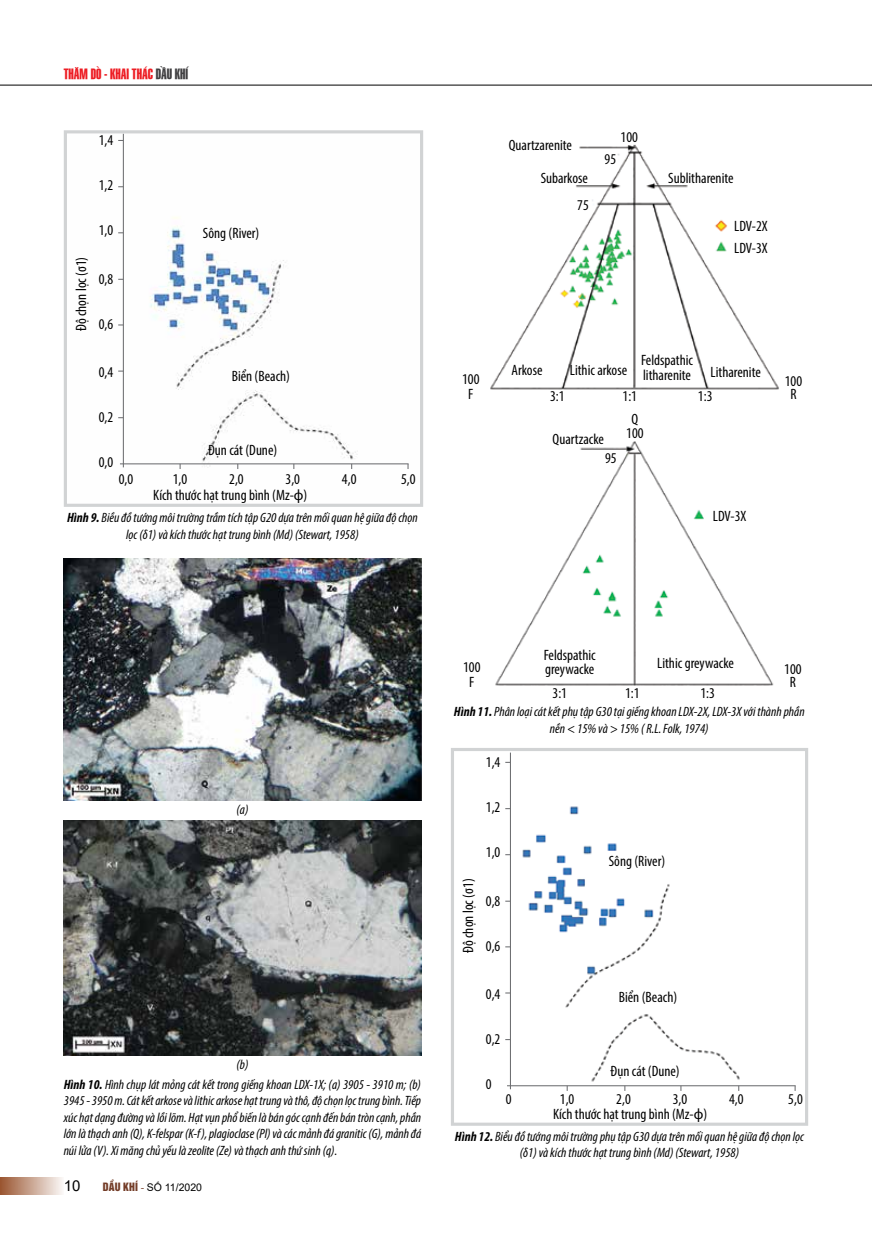
<style>
.page{position:relative;width:872px;height:1234px;background:#fff}
.page>*{position:absolute;margin:0;border:0;box-sizing:border-box;transform-origin:0 0}
.t1{font:condensed 15px/13.5px "Myriad Pro";color:#000;text-align:center}
.t2{font:15px "Arial";color:#000}
.t3{font:14.25px "SFU Swiss BT Extra Compressed";color:#ed1d24}
.t4{font:italic condensed 13.5px/16.5px "Myriad Pro";color:#000;text-align:center}
.t5{font:10.5px "Arial";color:#000}
.s1{color:#414042}
.s2{font-stretch:normal}
.s3{font-weight:700}
.s4{font-family:"UTM Helvet Ins";color:#733c27}
.s5{font-family:"Times New Roman";color:#733c27}
</style>
<div class="page">
<hr style="left:0;top:85px;width:872px;height:1px;background:#000">
<div style="left:0;top:1176px;width:64px;height:17px;background:linear-gradient(to right,#9a5530,#faf7f5)"></div>
<img style="left:64px;top:558px;width:357px;height:242px">
<img style="left:64px;top:820px;width:357px;height:235px">
<img style="left:118px;top:134px;width:291px;height:335px">
<div style="left:64px;top:130px;width:359px;height:376px;border:3px solid #d1d3d4"></div>
<hr style="left:123px;top:134px;width:1px;height:333px;background:#6d6e71">
<hr style="left:120px;top:463px;width:288px;height:1px;background:#6d6e71">
<img style="left:490px;top:144px;width:289px;height:246px">
<img style="left:495px;top:441px;width:279px;height:245px">
<img style="left:505px;top:753px;width:291px;height:338px">
<div style="left:451px;top:747px;width:357px;height:378px;border:3px solid #d1d3d4"></div>
<hr style="left:510px;top:752px;width:1px;height:336px;background:#6d6e71">
<hr style="left:507px;top:1084px;width:288px;height:1px;background:#6d6e71">
<p class="t3" style="left:64px;top:62px;width:126px">THĂM DÒ - KHAI THÁC <span class="s1">DẦU KHÍ</span></p>
<p class="t1" style="left:74px;top:331px;width:76px;rotate:-90deg">Độ chọn lọc (σ1)</p>
<p class="t1" style="left:99px;top:133px;width:16px">1,4</p>
<p class="t1" style="left:99px;top:178px;width:16px">1,2</p>
<p class="t1" style="left:99px;top:223px;width:16px">1,0</p>
<p class="t1" style="left:99px;top:272px;width:16px">0,8</p>
<p class="t1" style="left:99px;top:317px;width:16px">0,6</p>
<p class="t1" style="left:99px;top:364px;width:16px">0,4</p>
<p class="t1" style="left:99px;top:409px;width:16px">0,2</p>
<p class="t1" style="left:99px;top:454px;width:16px">0,0</p>
<p class="t1" style="left:203px;top:226px;width:58px">Sông (River)</p>
<p class="t1" style="left:232px;top:368px;width:60px">Biển (Beach)</p>
<p class="t1" style="left:208px;top:442px;width:71px">Đụn cát (Dune)</p>
<p class="t1" style="left:119px;top:472px;width:16px">0,0</p>
<p class="t1" style="left:173px;top:472px;width:16px">1,0</p>
<p class="t1" style="left:229px;top:472px;width:16px">2,0</p>
<p class="t1" style="left:285px;top:472px;width:16px">3,0</p>
<p class="t1" style="left:342px;top:472px;width:16px">4,0</p>
<p class="t1" style="left:401px;top:472px;width:16px">5,0</p>
<p class="t1" style="left:153px;top:487px;width:156px">Kích thước hạt trung bình (Mz-<span class="s2">ф</span>)</p>
<p class="t4" style="left:67px;top:509px;width:352px"><span class="s3">Hình 9.</span> Biều đồ tướng môi trường trầm tích tập G20 dựa trên mối quan hệ giữa độ chọn lọc (δ1) và kích thước hạt trung bình (Md) (Stewart, 1958)</p>
<p class="t1" style="left:540px;top:128px;width:49px;line-height:32.7px;text-align:left;text-indent:-32px">Quartzarenite<br>Subarkose</p>
<p class="t1" style="left:577px;top:198px;width:13px">75</p>
<p class="t1" style="left:620px;top:130px;width:19px">100</p>
<p class="t1" style="left:604px;top:152px;width:13px">95</p>
<p class="t1" style="left:668px;top:171px;width:67px">Sublitharenite</p>
<p class="t1" style="left:734px;top:214px;width:35px;line-height:22.4px;text-align:left">LDV-2X<br>LDV-3X</p>
<p class="t1" style="left:511px;top:363px;width:32px">Arkose</p>
<p class="t1" style="left:570px;top:363px;width:59px">Lithic arkose</p>
<p class="t1" style="left:641px;top:353px;width:54px;line-height:15px;text-align:left">Feldspathic litharenite</p>
<p class="t1" style="left:710px;top:365px;width:52px">Litharenite</p>
<p class="t1" style="left:550px;top:388px;width:16px">3:1</p>
<p class="t1" style="left:622px;top:388px;width:16px">1:1</p>
<p class="t1" style="left:698px;top:388px;width:16px">1:3</p>
<p class="t1" style="left:462px;top:371px;width:19px;line-height:15px">100<br>F</p>
<p class="t1" style="left:785px;top:374px;width:19px">100<br>R</p>
<p class="t1" style="left:552px;top:432px;width:53px">Quartzacke</p>
<p class="t1" style="left:605px;top:451px;width:13px">95</p>
<p class="t1" style="left:626px;top:412px;width:19px">Q<br>100</p>
<p class="t1" style="left:713px;top:509px;width:35px">LDV-3X</p>
<p class="t4" style="left:236px;top:801px;width:13px">(a)</p>
<p class="t4" style="left:236px;top:1055px;width:14px">(b)</p>
<p class="t4" style="left:64px;top:1075px;width:359px;text-align:justify"><span class="s3">Hình 10.</span> Hình chụp lát mỏng cát kết trong giếng khoan LDX-1X; (a) 3905 - 3910 m; (b)<br>3945 - 3950 m. Cát kết arkose và lithic arkose hạt trung và thô, độ chọn lọc trung bình. Tiếp xúc hạt dạng đường và lồi lõm. Hạt vụn phổ biến là bán góc cạnh đến bán tròn cạnh, phần lớn là thạch anh (Q), K-felspar (K-f), plagioclase (Pl) và các mảnh đá granitic (G), mảnh đá núi lửa (V). Xi măng chủ yếu là zeolite (Ze) và thạch anh thứ sinh (q).</p>
<p class="t2" style="left:64px;top:1175px;width:18px">10</p>
<p class="t5" style="left:103px;top:1179px;width:101px"><span class="s4">DẦU KHÍ</span> <span class="s5">-</span> SỐ 11/2020</p>
<p class="t1" style="left:543px;top:648px;width:54px;text-align:left">Feldspathic greywacke</p>
<p class="t1" style="left:657px;top:655px;width:78px">Lithic greywacke</p>
<p class="t1" style="left:552px;top:685px;width:16px">3:1</p>
<p class="t1" style="left:625px;top:685px;width:16px">1:1</p>
<p class="t1" style="left:700px;top:685px;width:16px">1:3</p>
<p class="t1" style="left:463px;top:659px;width:19px;line-height:15px">100<br>F</p>
<p class="t1" style="left:784px;top:662px;width:19px">100<br>R</p>
<p class="t4" style="left:454px;top:703px;width:352px"><span class="s3">Hình 11.</span> Phân loại cát kết phụ tập G30 tại giếng khoan LDX-2X, LDX-3X với thành phần nền &lt; 15% và &gt; 15% ( R.L. Folk, 1974)</p>
<p class="t1" style="left:461px;top:952px;width:76px;rotate:-90deg">Độ chọn lọc (σ1)</p>
<p class="t1" style="left:486px;top:755px;width:16px">1,4</p>
<p class="t1" style="left:486px;top:800px;width:16px">1,2</p>
<p class="t1" style="left:486px;top:845px;width:16px">1,0</p>
<p class="t1" style="left:486px;top:894px;width:16px">0,8</p>
<p class="t1" style="left:486px;top:939px;width:16px">0,6</p>
<p class="t1" style="left:486px;top:986px;width:16px">0,4</p>
<p class="t1" style="left:486px;top:1031px;width:16px">0,2</p>
<p class="t1" style="left:486px;top:1076px;width:7px">0</p>
<p class="t1" style="left:609px;top:854px;width:58px">Sông (River)</p>
<p class="t1" style="left:619px;top:990px;width:60px">Biển (Beach)</p>
<p class="t1" style="left:610px;top:1064px;width:71px">Đụn cát (Dune)</p>
<p class="t1" style="left:506px;top:1092px;width:7px">0</p>
<p class="t1" style="left:560px;top:1092px;width:16px">1,0</p>
<p class="t1" style="left:616px;top:1092px;width:16px">2,0</p>
<p class="t1" style="left:672px;top:1092px;width:16px">3,0</p>
<p class="t1" style="left:729px;top:1092px;width:16px">4,0</p>
<p class="t1" style="left:788px;top:1092px;width:16px">5,0</p>
<p class="t1" style="left:553px;top:1106px;width:156px">Kích thước hạt trung bình (Mz-<span class="s2">ф</span>)</p>
<p class="t4" style="left:455px;top:1127px;width:351px"><span class="s3">Hình 12.</span> Biểu đồ tướng môi trường phụ tập G30 dựa trên mối quan hệ giữa độ chọn lọc (δ1) và kích thước hạt trung bình (Md) (Stewart, 1958)</p>
</div>
